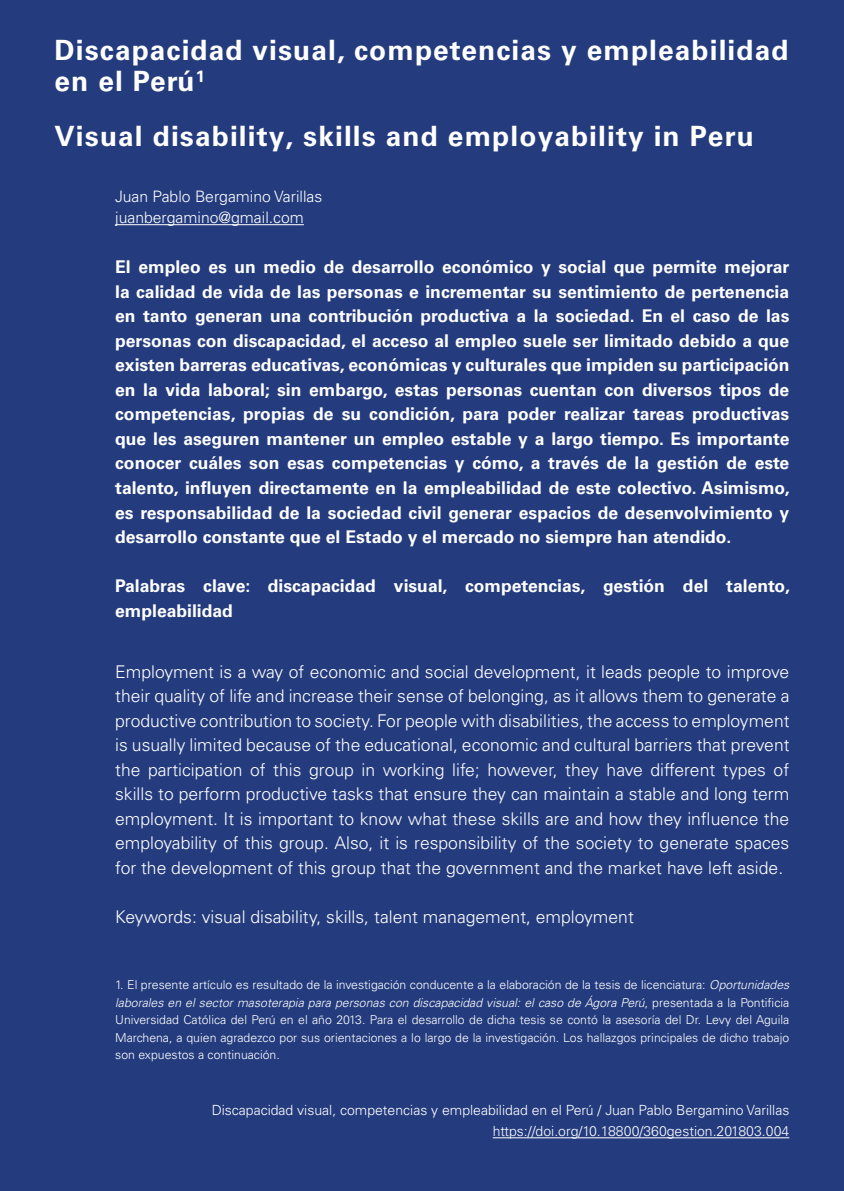
<style>
.page{position:relative;width:844px;height:1191px;background:#fff}
.page>*{position:absolute;margin:0;border:0;box-sizing:border-box;transform-origin:0 0}
.t1{font:700 28px/31.5px "Univers LT Std";letter-spacing:.04em;color:#fff}
.t2{font:700 17.5px/24.5px "Univers LT Std";color:#fff;text-align:justify}
.t3{font:300 17.5px/24.5px "Univers LT Std";color:#fff;text-align:justify}
.t4{font:300 15.75px/21px "Univers LT Std";color:#fff}
.t5{font:300 14px/21px "Univers LT Std";color:#fff;text-align:right}
.t6{font:300 12.25px/17.5px "Univers LT Std";color:#fff;text-align:justify}
.s1{font-style:italic}
</style>
<div class="page">
<div style="left:0;top:0;width:843px;height:1191px;background:#243c7e"></div>
<hr style="left:115px;top:224px;width:189px;height:1px;background:#fff">
<hr style="left:492px;top:1137px;width:297px;height:1px;background:#fff">
<h1 class="t1" style="left:55px;top:34px;width:735px">Discapacidad visual, competencias y empleabilidad en el Perú<sup>1</sup></h1>
<h1 class="t1" style="left:55px;top:121px;width:700px">Visual disability, skills and employability in Peru</h1>
<p class="t4" style="left:115px;top:186px;width:208px">Juan Pablo Bergamino Varillas juanbergamino@gmail.com</p>
<p class="t2" style="left:115px;top:255px;width:676px">El empleo es un medio de desarrollo económico y social que permite mejorar la calidad de vida de las personas e incrementar su sentimiento de pertenencia en tanto generan una contribución productiva a la sociedad. En el caso de las personas con discapacidad, el acceso al empleo suele ser limitado debido a que existen barreras educativas, económicas y culturales que impiden su participación en la vida laboral; sin embargo, estas personas cuentan con diversos tipos de competencias, propias de su condición, para poder realizar tareas productivas que les aseguren mantener un empleo estable y a largo tiempo. Es importante conocer cuáles son esas competencias y cómo, a través de la gestión de este talento, influyen directamente en la empleabilidad de este colectivo. Asimismo, es responsabilidad de la sociedad civil generar espacios de desenvolvimiento y desarrollo constante que el Estado y el mercado no siempre han atendido.</p>
<p class="t2" style="left:115px;top:574px;width:676px">Palabras clave: discapacidad visual, competencias, gestión del talento, empleabilidad</p>
<p class="t3" style="left:115px;top:659px;width:675px">Employment is a way of economic and social development, it leads people to improve their quality of life and increase their sense of belonging, as it allows them to generate a productive contribution to society. For people with disabilities, the access to employment is usually limited because of the educational, economic and cultural barriers that prevent the participation of this group in working life; however, they have different types of skills to perform productive tasks that ensure they can maintain a stable and long term employment. It is important to know what these skills are and how they influence the employability of this group. Also, it is responsibility of the society to generate spaces for the development of this group that the government and the market have left aside.</p>
<p class="t3" style="left:115px;top:904px;width:520px">Keywords: visual disability, skills, talent management, employment</p>
<p class="t6" style="left:115px;top:976px;width:675px">1. El presente artículo es resultado de la investigación conducente a la elaboración de la tesis de licenciatura: <span class="s1">Oportunidades laborales en el sector masoterapia para personas con discapacidad visual: el caso de Ágora Perú</span>, presentada a la Pontificia Universidad Católica del Perú en el año 2013. Para el desarrollo de dicha tesis se contó la asesoría del Dr. Levy del Aguila Marchena, a quien agradezco por sus orientaciones a lo largo de la investigación. Los hallazgos principales de dicho trabajo son expuestos a continuación.</p>
<p class="t5" style="left:212px;top:1100px;width:579px">Discapacidad visual, competencias y empleabilidad en el Perú / Juan Pablo Bergamino Varillas https://doi.org/10.18800/360gestion.201803.004</p>
</div>
